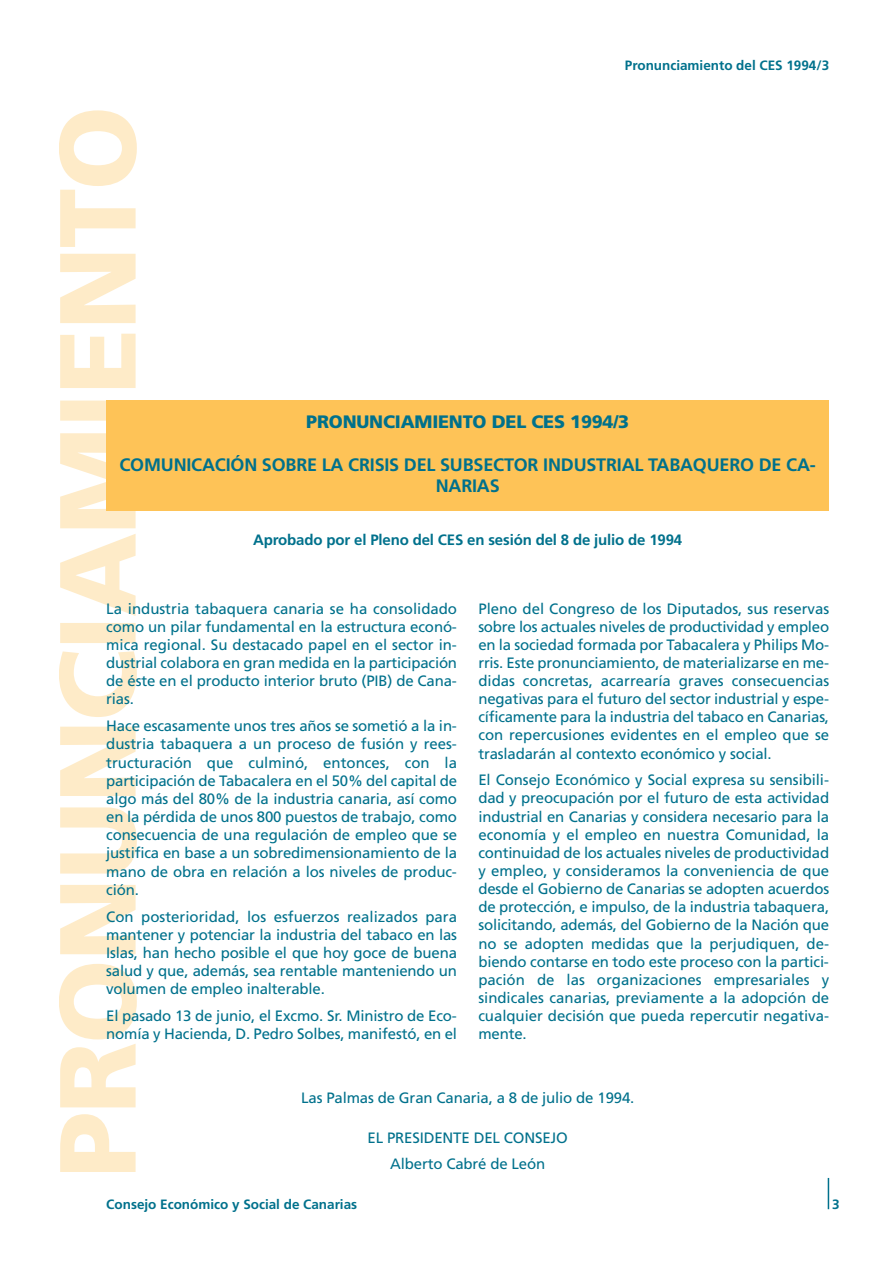
<style>
.page{position:relative;width:893px;height:1263px;background:#fff}
.page>*{position:absolute;margin:0;border:0;box-sizing:border-box;transform-origin:0 0}
.t1{font:700 18px/21.6px "Frutiger";letter-spacing:-.01em;color:#00718c;text-align:center}
.t2{font:900 18px "Frutiger";letter-spacing:-.01em;color:#00718c}
.t3{font:15px/18.1px "Frutiger";letter-spacing:-.01em;color:#00718c;text-align:justify}
.t4{font:700 15px "Frutiger";letter-spacing:-.01em;color:#00718c}
.t5{font:700 13.5px "Frutiger";color:#00718c}
</style>
<div class="page">
<svg style="left:59px;top:110px;width:78px;height:1062px;fill:#feebc8"></svg>
<hr style="left:828px;top:1178px;width:1px;height:31px;background:#00718c">
<div style="left:106px;top:400px;width:723px;height:110px;background:#fec357"></div>
<p class="t5" style="left:625px;top:60px;width:206px">Pronunciamiento del CES 1994/3</p>
<p class="t2" style="left:306px;top:414px;width:325px">PRONUNCIAMIENTO DEL CES 1994/3</p>
<p class="t1" style="left:119px;top:455px;width:698px">COMUNICACIÓN SOBRE LA CRISIS DEL SUBSECTOR INDUSTRIAL TABAQUERO DE CA-<br>NARIAS</p>
<p class="t4" style="left:253px;top:534px;width:431px">Aprobado por el Pleno del CES en sesión del 8 de julio de 1994</p>
<p class="t3" style="left:106px;top:600px;width:352px">La industria tabaquera canaria se ha consolidado como un pilar fundamental en la estructura econó&shy;mica regional. Su destacado papel en el sector in&shy;dustrial colabora en gran medida en la participación de éste en el producto interior bruto (PIB) de Cana&shy;rias.</p>
<p class="t3" style="left:106px;top:718px;width:352px">Hace escasamente unos tres años se sometió a la in&shy;dustria tabaquera a un proceso de fusión y rees&shy;tructuración que culminó, entonces, con la participación de Tabacalera en el 50% del capital de algo más del 80% de la industria canaria, así como en la pérdida de unos 800 puestos de trabajo, como consecuencia de una regulación de empleo que se justifica en base a un sobredimensionamiento de la mano de obra en relación a los niveles de produc&shy;ción.</p>
<p class="t3" style="left:106px;top:908px;width:352px">Con posterioridad, los esfuerzos realizados para mantener y potenciar la industria del tabaco en las Islas, han hecho posible el que hoy goce de buena salud y que, además, sea rentable manteniendo un volumen de empleo inalterable.</p>
<p class="t3" style="left:106px;top:1008px;width:352px">El pasado 13 de junio, el Excmo. Sr. Ministro de Eco&shy;nomía y Hacienda, D. Pedro Solbes, manifestó, en el</p>
<p class="t3" style="left:478px;top:600px;width:352px">Pleno del Congreso de los Diputados, sus reservas sobre los actuales niveles de productividad y empleo en la sociedad formada por Tabacalera y Philips Mo&shy;rris. Este pronunciamiento, de materializarse en me&shy;didas concretas, acarrearía graves consecuencias negativas para el futuro del sector industrial y espe&shy;cíficamente para la industria del tabaco en Canarias, con repercusiones evidentes en el empleo que se trasladarán al contexto económico y social.</p>
<p class="t3" style="left:478px;top:772px;width:352px">El Consejo Económico y Social expresa su sensibili&shy;dad y preocupación por el futuro de esta actividad industrial en Canarias y considera necesario para la economía y el empleo en nuestra Comunidad, la continuidad de los actuales niveles de productividad y empleo, y consideramos la conveniencia de que desde el Gobierno de Canarias se adopten acuerdos de protección, e impulso, de la industria tabaquera, solicitando, además, del Gobierno de la Nación que no se adopten medidas que la perjudiquen, de&shy;biendo contarse en todo este proceso con la partici&shy;pación de las organizaciones empresariales y sindicales canarias, previamente a la adopción de cualquier decisión que pueda repercutir negativa&shy;mente.</p>
<p class="t3" style="left:301px;top:1090px;width:335px">Las Palmas de Gran Canaria, a 8 de julio de 1994.</p>
<p class="t3" style="left:368px;top:1125px;width:202px;line-height:26.5px;text-align:center">EL PRESIDENTE DEL CONSEJO<br>Alberto Cabré de León</p>
<p class="t5" style="left:106px;top:1199px;width:252px">Consejo Económico y Social de Canarias</p>
<p class="t5" style="left:832px;top:1199px;width:9px">3</p>
</div>
